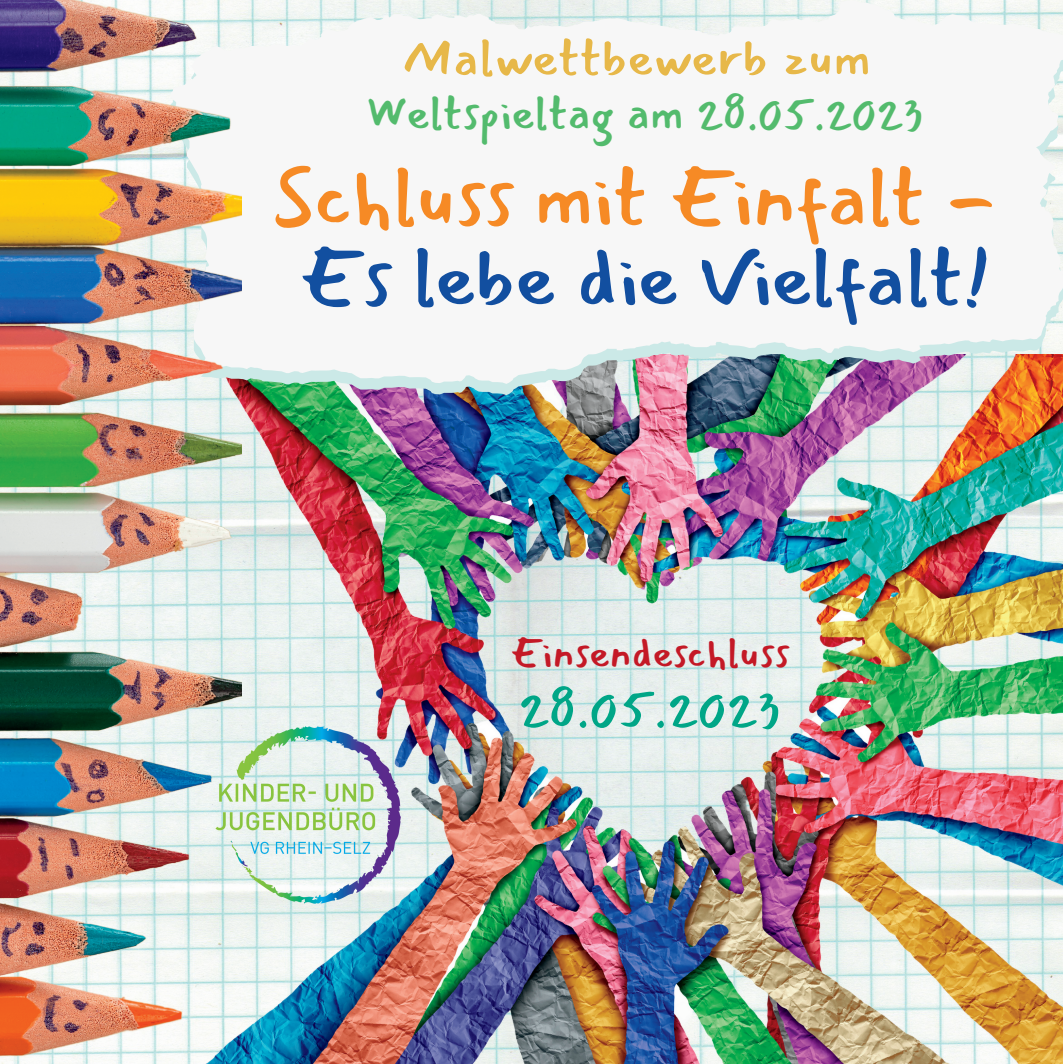
<style>
.page{position:relative;width:1063px;height:1064px;background:#fff}
.page>*{position:absolute;margin:0;border:0;box-sizing:border-box;transform-origin:0 0}
.t1{font:81.5px "Mansalva";letter-spacing:.01em;color:#f68a25}
.t2{font:81.5px "Mansalva";letter-spacing:.01em;color:#124fa0}
.t3{font:53px "Mansalva";letter-spacing:.025em;color:#00a687}
.t4{font:51.25px "Mansalva";letter-spacing:.025em;color:#e7b849}
.t5{font:46px "Mansalva";letter-spacing:.025em;color:#53bb6d}
.t6{font:40.5px "Mansalva";letter-spacing:.025em;color:#c41926}
</style>
<div class="page">
<img style="left:241px;top:395px;width:821px;height:667px">
<img style="left:241px;top:713px;width:168px;height:202px">
<img style="left:241px;top:384px;width:821px;height:11px">
<svg style="left:241px;top:0;width:821px;height:384px"></svg>
<img style="left:0;top:0;width:241px;height:1062px">
<p class="t4" style="left:404px;top:30px;width:467px">Malwettbewerb zum</p>
<p class="t5" style="left:366px;top:88px;width:558px">Weltspieltag am 28.05.2023</p>
<h1 class="t1" style="left:271px;top:152px;width:726px">Schluss mit Einfalt -</h1>
<h1 class="t2" style="left:298px;top:232px;width:693px">Es lebe die Vielfalt!</h1>
<p class="t6" style="left:510px;top:631px;width:280px">Einsendeschluss</p>
<p class="t3" style="left:519px;top:678px;width:262px">28.05.2023</p>
</div>
